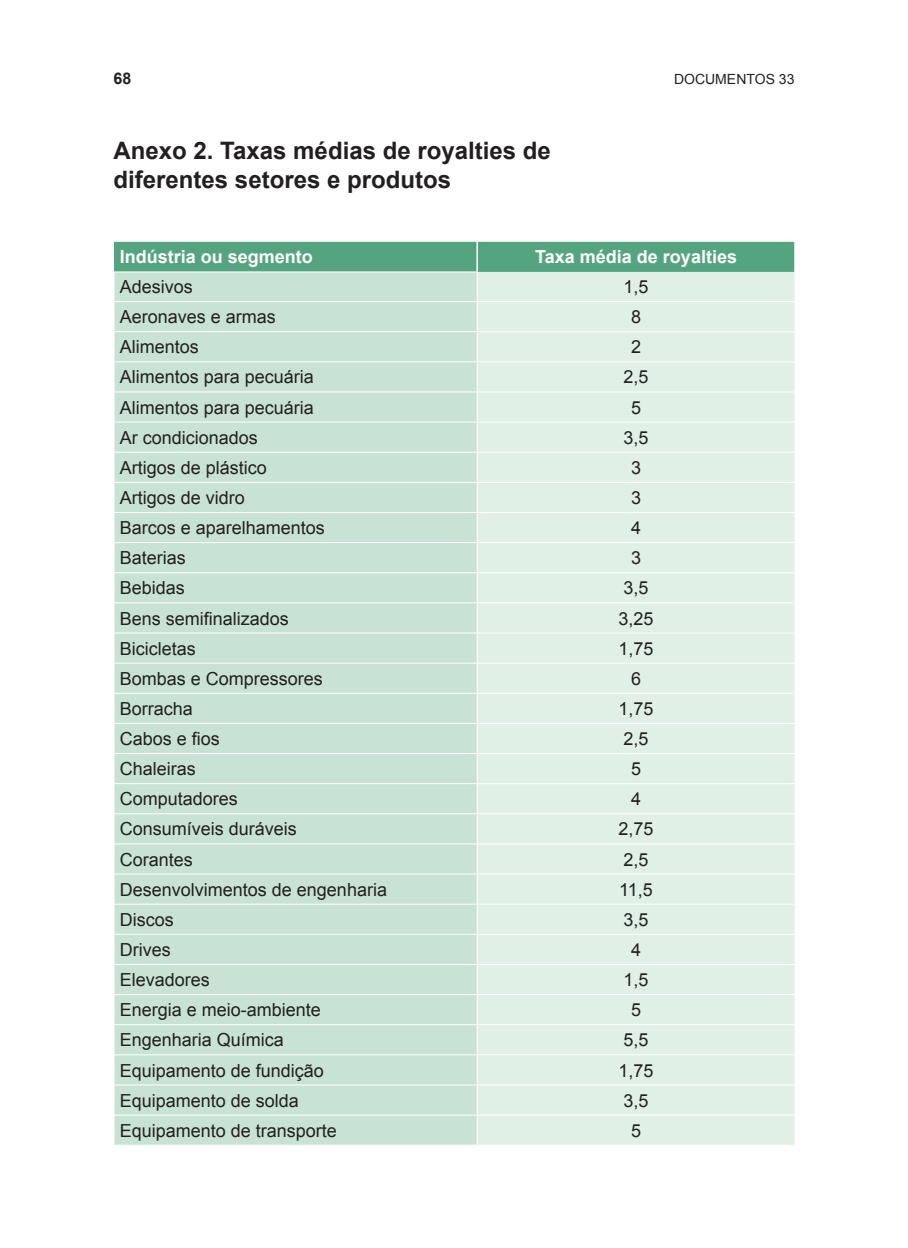
<style>
.page{position:relative;width:908px;height:1248px;background:#fff}
.page>*{position:absolute;margin:0;border:0;box-sizing:border-box;transform-origin:0 0}
.t1{font:700 24px/28.8px "Arial";color:#231f20}
.t2{font:18px "Arial";color:#231f20}
.t3{font:700 18px "Arial";color:#fff}
.t4{font:700 16px "Arial";color:#231f20}
.t5{font:14px "Arial";color:#231f20}
</style>
<div class="page">
<div style="left:114px;top:452px;width:362px;height:692px;background:#c8e3d3"></div>
<div style="left:477px;top:453px;width:317px;height:691px;background:#e0f0e7"></div>
<hr style="left:113px;top:482px;width:364px;height:1px;background:#fff">
<hr style="left:477px;top:482px;width:318px;height:1px;background:#fff">
<hr style="left:113px;top:512px;width:364px;height:1px;background:#fff">
<hr style="left:477px;top:512px;width:318px;height:1px;background:#fff">
<hr style="left:113px;top:542px;width:364px;height:1px;background:#fff">
<hr style="left:477px;top:542px;width:318px;height:1px;background:#fff">
<hr style="left:113px;top:572px;width:364px;height:1px;background:#fff">
<hr style="left:477px;top:572px;width:318px;height:1px;background:#fff">
<hr style="left:113px;top:602px;width:364px;height:1px;background:#fff">
<hr style="left:477px;top:602px;width:318px;height:1px;background:#fff">
<hr style="left:113px;top:632px;width:364px;height:1px;background:#fff">
<hr style="left:477px;top:632px;width:318px;height:1px;background:#fff">
<hr style="left:113px;top:662px;width:364px;height:1px;background:#fff">
<hr style="left:477px;top:662px;width:318px;height:1px;background:#fff">
<hr style="left:113px;top:692px;width:364px;height:1px;background:#fff">
<hr style="left:477px;top:692px;width:318px;height:1px;background:#fff">
<hr style="left:113px;top:722px;width:364px;height:1px;background:#fff">
<hr style="left:477px;top:722px;width:318px;height:1px;background:#fff">
<hr style="left:113px;top:753px;width:364px;height:1px;background:#fff">
<hr style="left:477px;top:753px;width:318px;height:1px;background:#fff">
<hr style="left:113px;top:783px;width:364px;height:1px;background:#fff">
<hr style="left:477px;top:783px;width:318px;height:1px;background:#fff">
<hr style="left:113px;top:813px;width:364px;height:1px;background:#fff">
<hr style="left:477px;top:813px;width:318px;height:1px;background:#fff">
<hr style="left:113px;top:843px;width:364px;height:1px;background:#fff">
<hr style="left:477px;top:843px;width:318px;height:1px;background:#fff">
<hr style="left:113px;top:873px;width:364px;height:1px;background:#fff">
<hr style="left:477px;top:873px;width:318px;height:1px;background:#fff">
<hr style="left:113px;top:903px;width:364px;height:1px;background:#fff">
<hr style="left:477px;top:903px;width:318px;height:1px;background:#fff">
<hr style="left:113px;top:933px;width:364px;height:1px;background:#fff">
<hr style="left:477px;top:933px;width:318px;height:1px;background:#fff">
<hr style="left:113px;top:963px;width:364px;height:1px;background:#fff">
<hr style="left:477px;top:963px;width:318px;height:1px;background:#fff">
<hr style="left:113px;top:993px;width:364px;height:1px;background:#fff">
<hr style="left:477px;top:993px;width:318px;height:1px;background:#fff">
<hr style="left:113px;top:1024px;width:364px;height:1px;background:#fff">
<hr style="left:477px;top:1024px;width:318px;height:1px;background:#fff">
<hr style="left:113px;top:1054px;width:364px;height:1px;background:#fff">
<hr style="left:477px;top:1054px;width:318px;height:1px;background:#fff">
<hr style="left:113px;top:1084px;width:364px;height:1px;background:#fff">
<hr style="left:477px;top:1084px;width:318px;height:1px;background:#fff">
<hr style="left:113px;top:1114px;width:364px;height:1px;background:#fff">
<hr style="left:477px;top:1114px;width:318px;height:1px;background:#fff">
<svg style="left:476px;top:483px;width:1px;height:239px"></svg>
<svg style="left:794px;top:483px;width:1px;height:239px"></svg>
<svg style="left:476px;top:754px;width:1px;height:239px"></svg>
<svg style="left:794px;top:754px;width:1px;height:239px"></svg>
<svg style="left:476px;top:1025px;width:1px;height:119px"></svg>
<svg style="left:794px;top:1025px;width:1px;height:119px"></svg>
<svg style="left:114px;top:242px;width:681px;height:209px;background:#c2e0d0"></svg>
<hr style="left:793px;top:242px;width:2px;height:30px;background:#fff">
<p class="t4" style="left:113px;top:67px;width:19px">68</p>
<p class="t5" style="left:673px;top:69px;width:122px">DOCUMENTOS 33</p>
<h1 class="t1" style="left:113px;top:137px;width:439px">Anexo 2. Taxas médias de royalties de diferentes setores e produtos</h1>
<p class="t3" style="left:120px;top:245px;width:195px">Indústria ou segmento</p>
<p class="t3" style="left:535px;top:245px;width:203px">Taxa média de royalties</p>
<p class="t2" style="left:120px;top:275px;width:75px">Adesivos</p>
<p class="t2" style="left:623px;top:275px;width:27px">1,5</p>
<p class="t2" style="left:120px;top:305px;width:158px">Aeronaves e armas</p>
<p class="t2" style="left:630px;top:305px;width:12px">8</p>
<p class="t2" style="left:120px;top:335px;width:81px">Alimentos</p>
<p class="t2" style="left:630px;top:335px;width:12px">2</p>
<p class="t2" style="left:120px;top:365px;width:196px">Alimentos para pecuária</p>
<p class="t2" style="left:623px;top:365px;width:27px">2,5</p>
<p class="t2" style="left:120px;top:395px;width:196px">Alimentos para pecuária</p>
<p class="t2" style="left:630px;top:395px;width:12px">5</p>
<p class="t2" style="left:120px;top:425px;width:140px">Ar condicionados</p>
<p class="t2" style="left:623px;top:425px;width:27px">3,5</p>
<p class="t2" style="left:120px;top:455px;width:149px">Artigos de plástico</p>
<p class="t2" style="left:630px;top:455px;width:12px">3</p>
<p class="t2" style="left:120px;top:486px;width:127px">Artigos de vidro</p>
<p class="t2" style="left:630px;top:486px;width:12px">3</p>
<p class="t2" style="left:120px;top:516px;width:207px">Barcos e aparelhamentos</p>
<p class="t2" style="left:630px;top:516px;width:12px">4</p>
<p class="t2" style="left:120px;top:546px;width:68px">Baterias</p>
<p class="t2" style="left:630px;top:546px;width:12px">3</p>
<p class="t2" style="left:120px;top:576px;width:67px">Bebidas</p>
<p class="t2" style="left:623px;top:576px;width:27px">3,5</p>
<p class="t2" style="left:120px;top:606px;width:171px">Bens semifinalizados</p>
<p class="t2" style="left:618px;top:606px;width:37px">3,25</p>
<p class="t2" style="left:120px;top:636px;width:78px">Bicicletas</p>
<p class="t2" style="left:618px;top:636px;width:37px">1,75</p>
<p class="t2" style="left:120px;top:666px;width:205px">Bombas e Compressores</p>
<p class="t2" style="left:630px;top:666px;width:12px">6</p>
<p class="t2" style="left:120px;top:696px;width:75px">Borracha</p>
<p class="t2" style="left:618px;top:696px;width:37px">1,75</p>
<p class="t2" style="left:120px;top:726px;width:102px">Cabos e fios</p>
<p class="t2" style="left:623px;top:726px;width:27px">2,5</p>
<p class="t2" style="left:120px;top:757px;width:78px">Chaleiras</p>
<p class="t2" style="left:630px;top:757px;width:12px">5</p>
<p class="t2" style="left:120px;top:787px;width:120px">Computadores</p>
<p class="t2" style="left:630px;top:787px;width:12px">4</p>
<p class="t2" style="left:120px;top:817px;width:179px">Consumíveis duráveis</p>
<p class="t2" style="left:618px;top:817px;width:37px">2,75</p>
<p class="t2" style="left:120px;top:847px;width:75px">Corantes</p>
<p class="t2" style="left:623px;top:847px;width:27px">2,5</p>
<p class="t2" style="left:120px;top:877px;width:269px">Desenvolvimentos de engenharia</p>
<p class="t2" style="left:619px;top:877px;width:35px">11,5</p>
<p class="t2" style="left:120px;top:907px;width:56px">Discos</p>
<p class="t2" style="left:623px;top:907px;width:27px">3,5</p>
<p class="t2" style="left:120px;top:937px;width:52px">Drives</p>
<p class="t2" style="left:630px;top:937px;width:12px">4</p>
<p class="t2" style="left:120px;top:967px;width:92px">Elevadores</p>
<p class="t2" style="left:623px;top:967px;width:27px">1,5</p>
<p class="t2" style="left:120px;top:998px;width:203px">Energia e meio‑ambiente</p>
<p class="t2" style="left:630px;top:998px;width:12px">5</p>
<p class="t2" style="left:120px;top:1028px;width:166px">Engenharia Química</p>
<p class="t2" style="left:623px;top:1028px;width:27px">5,5</p>
<p class="t2" style="left:120px;top:1058px;width:206px">Equipamento de fundição</p>
<p class="t2" style="left:618px;top:1058px;width:37px">1,75</p>
<p class="t2" style="left:120px;top:1088px;width:181px">Equipamento de solda</p>
<p class="t2" style="left:623px;top:1088px;width:27px">3,5</p>
<p class="t2" style="left:120px;top:1118px;width:219px">Equipamento de transporte</p>
<p class="t2" style="left:630px;top:1118px;width:12px">5</p>
</div>
